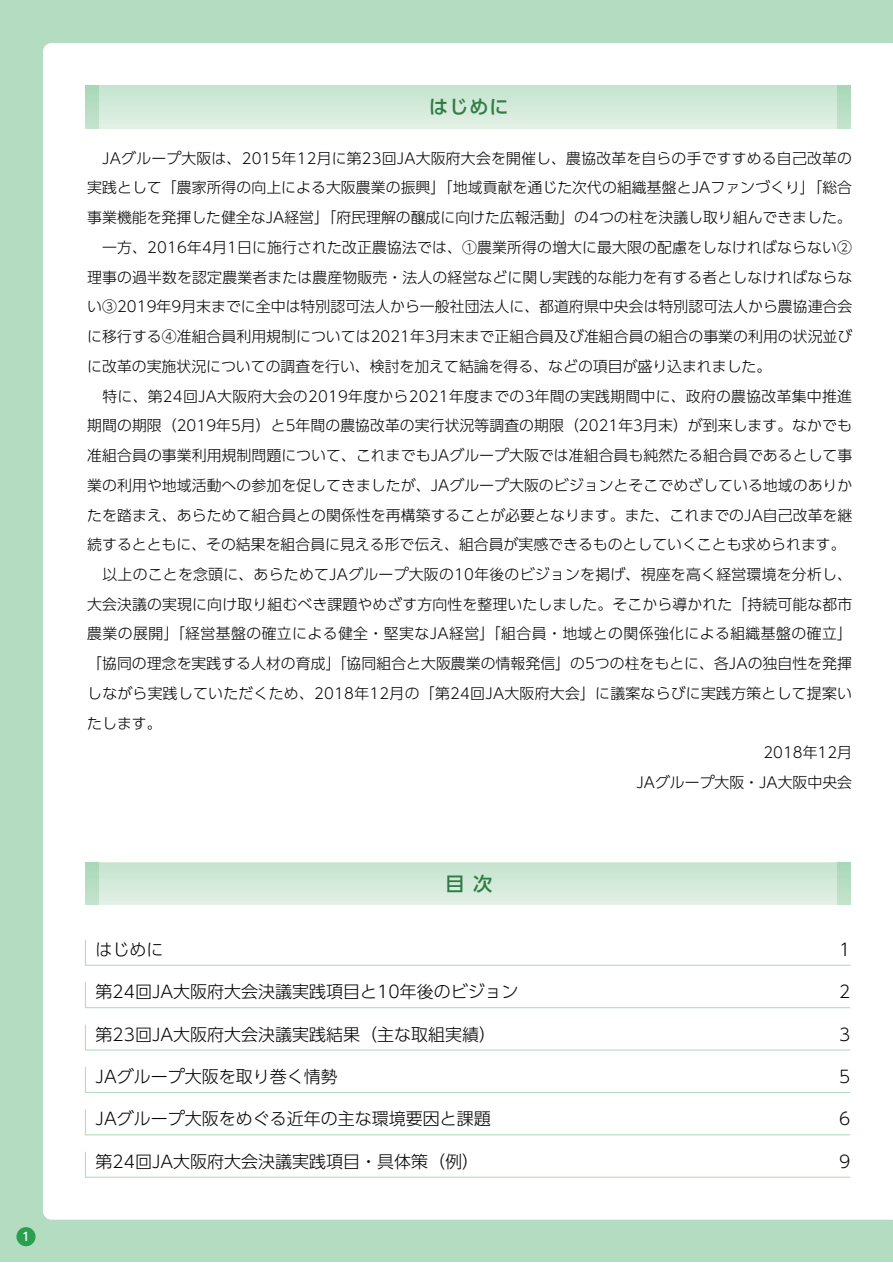
<style>
.page{position:relative;width:893px;height:1263px;background:#fff}
.page>*{position:absolute;margin:0;border:0;box-sizing:border-box;transform-origin:0 0}
.t1{font:19.05px "UD Shin Go Pro Medium 90 msp RKSJ H";color:#2e7d44}
.t2{font:16.95px "UD Shin Go Pro Light 90 msp RKSJ H";color:#030303}
.t3{font:14.85px "UD Shin Go Pro Light 90 msp RKSJ H";letter-spacing:.005em;color:#030303}
.t4{font:14.85px "UD Shin Go Pro Light 90 msp RKSJ H";letter-spacing:.025em;color:#030303}
.t5{font:11.7px "UD Shin Go Pro Medium 90 msp RKSJ H";color:#fff}
</style>
<div class="page">
<div style="left:1px;top:1px;width:892px;height:1261px;background:#b4dcc1"></div>
<div style="left:43px;top:43px;width:849px;height:1177px;background:#fff"></div>
<div style="left:16px;top:1227px;width:20px;height:19px;background:#2a9f4f;border-radius:50%"></div>
<div style="left:98px;top:86px;width:739px;height:42px;background:linear-gradient(to right,#d4eada,#d4eada)"></div>
<svg style="left:98px;top:862px;width:739px;height:43px"></svg>
<svg style="left:85px;top:862px;width:13px;height:43px"></svg>
<svg style="left:837px;top:862px;width:13px;height:43px"></svg>
<svg style="left:85px;top:86px;width:13px;height:42px"></svg>
<svg style="left:837px;top:86px;width:13px;height:42px"></svg>
<svg style="left:84px;top:939px;width:767px;height:27px"></svg>
<svg style="left:84px;top:981px;width:767px;height:28px"></svg>
<svg style="left:84px;top:1023px;width:767px;height:28px"></svg>
<svg style="left:84px;top:1066px;width:767px;height:28px"></svg>
<svg style="left:84px;top:1108px;width:767px;height:28px"></svg>
<svg style="left:84px;top:1151px;width:767px;height:27px"></svg>
<svg style="left:892px;top:43px;width:1px;height:1177px"></svg>
<p class="t5" style="left:22px;top:1233px;width:9px">1</p>
<p class="t1" style="left:429px;top:99px;width:81px">はじめに</p>
<p class="t3" style="left:87px;top:153px;width:766px">　JAグループ大阪は、2015年12月に第23回JA大阪府大会を開催し、農協改革を自らの手ですすめる自己改革の</p>
<p class="t3" style="left:87px;top:182px;width:766px">実践として「農家所得の向上による大阪農業の振興」「地域貢献を通じた次代の組織基盤とJAファンづくり」「総合</p>
<p class="t3" style="left:87px;top:212px;width:766px">事業機能を発揮した健全なJA経営」「府民理解の醸成に向けた広報活動」の4つの柱を決議し取り組んできました。</p>
<p class="t3" style="left:87px;top:242px;width:766px">　一方、2016年4月1日に施行された改正農協法では、①農業所得の増大に最大限の配慮をしなければならない②</p>
<p class="t3" style="left:87px;top:272px;width:766px">理事の過半数を認定農業者または農産物販売・法人の経営などに関し実践的な能力を有する者としなければならな</p>
<p class="t3" style="left:87px;top:301px;width:767px">い③2019年9月末までに全中は特別認可法人から一般社団法人に、都道府県中央会は特別認可法人から農協連合会</p>
<p class="t3" style="left:87px;top:331px;width:767px">に移行する④准組合員利用規制については2021年3月末まで正組合員及び准組合員の組合の事業の利用の状況並び</p>
<p class="t3" style="left:87px;top:361px;width:685px">に改革の実施状況についての調査を行い、検討を加えて結論を得る、などの項目が盛り込まれました。</p>
<p class="t3" style="left:87px;top:390px;width:766px">　特に、第24回JA大阪府大会の2019年度から2021年度までの3年間の実践期間中に、政府の農協改革集中推進</p>
<p class="t3" style="left:87px;top:420px;width:766px">期間の期限（2019年5月）と5年間の農協改革の実行状況等調査の期限（2021年3月末）が到来します。なかでも</p>
<p class="t3" style="left:87px;top:450px;width:767px">准組合員の事業利用規制問題について、これまでもJAグループ大阪では准組合員も純然たる組合員であるとして事</p>
<p class="t3" style="left:87px;top:480px;width:767px">業の利用や地域活動への参加を促してきましたが、JAグループ大阪のビジョンとそこでめざしている地域のありか</p>
<p class="t3" style="left:87px;top:509px;width:767px">たを踏まえ、あらためて組合員との関係性を再構築することが必要となります。また、これまでのJA自己改革を継</p>
<p class="t3" style="left:87px;top:539px;width:760px">続するとともに、その結果を組合員に見える形で伝え、組合員が実感できるものとしていくことも求められます。</p>
<p class="t3" style="left:87px;top:569px;width:766px">　以上のことを念頭に、あらためてJAグループ大阪の10年後のビジョンを掲げ、視座を高く経営環境を分析し、</p>
<p class="t3" style="left:87px;top:599px;width:766px">大会決議の実現に向け取り組むべき課題やめざす方向性を整理いたしました。そこから導かれた「持続可能な都市</p>
<p class="t4" style="left:87px;top:628px;width:766px">農業の展開」「経営基盤の確立による健全・堅実なJA経営」「組合員・地域との関係強化による組織基盤の確立」</p>
<p class="t3" style="left:87px;top:658px;width:766px">「協同の理念を実践する人材の育成」「協同組合と大阪農業の情報発信」の5つの柱をもとに、各JAの独自性を発揮</p>
<p class="t3" style="left:87px;top:688px;width:766px">しながら実践していただくため、2018年12月の「第24回JA大阪府大会」に議案ならびに実践方策として提案い</p>
<p class="t3" style="left:87px;top:718px;width:76px">たします。</p>
<p class="t3" style="left:763px;top:747px;width:90px">2018年12月</p>
<p class="t3" style="left:636px;top:777px;width:217px">JAグループ大阪・JA大阪中央会</p>
<p class="t1" style="left:446px;top:877px;width:48px">目 次</p>
<p class="t2" style="left:96px;top:943px;width:69px">はじめに</p>
<p class="t2" style="left:96px;top:985px;width:424px">第24回JA大阪府大会決議実践項目と10年後のビジョン</p>
<p class="t2" style="left:96px;top:1028px;width:402px">第23回JA大阪府大会決議実践結果（主な取組実績）</p>
<p class="t2" style="left:96px;top:1070px;width:244px">JAグループ大阪を取り巻く情勢</p>
<p class="t2" style="left:96px;top:1113px;width:397px">JAグループ大阪をめぐる近年の主な環境要因と課題</p>
<p class="t2" style="left:96px;top:1155px;width:385px">第24回JA大阪府大会決議実践項目・具体策（例）</p>
<p class="t2" style="left:839px;top:943px;width:13px">1</p>
<p class="t2" style="left:839px;top:985px;width:13px">2</p>
<p class="t2" style="left:839px;top:1028px;width:13px">3</p>
<p class="t2" style="left:839px;top:1070px;width:13px">5</p>
<p class="t2" style="left:839px;top:1113px;width:13px">6</p>
<p class="t2" style="left:839px;top:1155px;width:13px">9</p>
</div>
